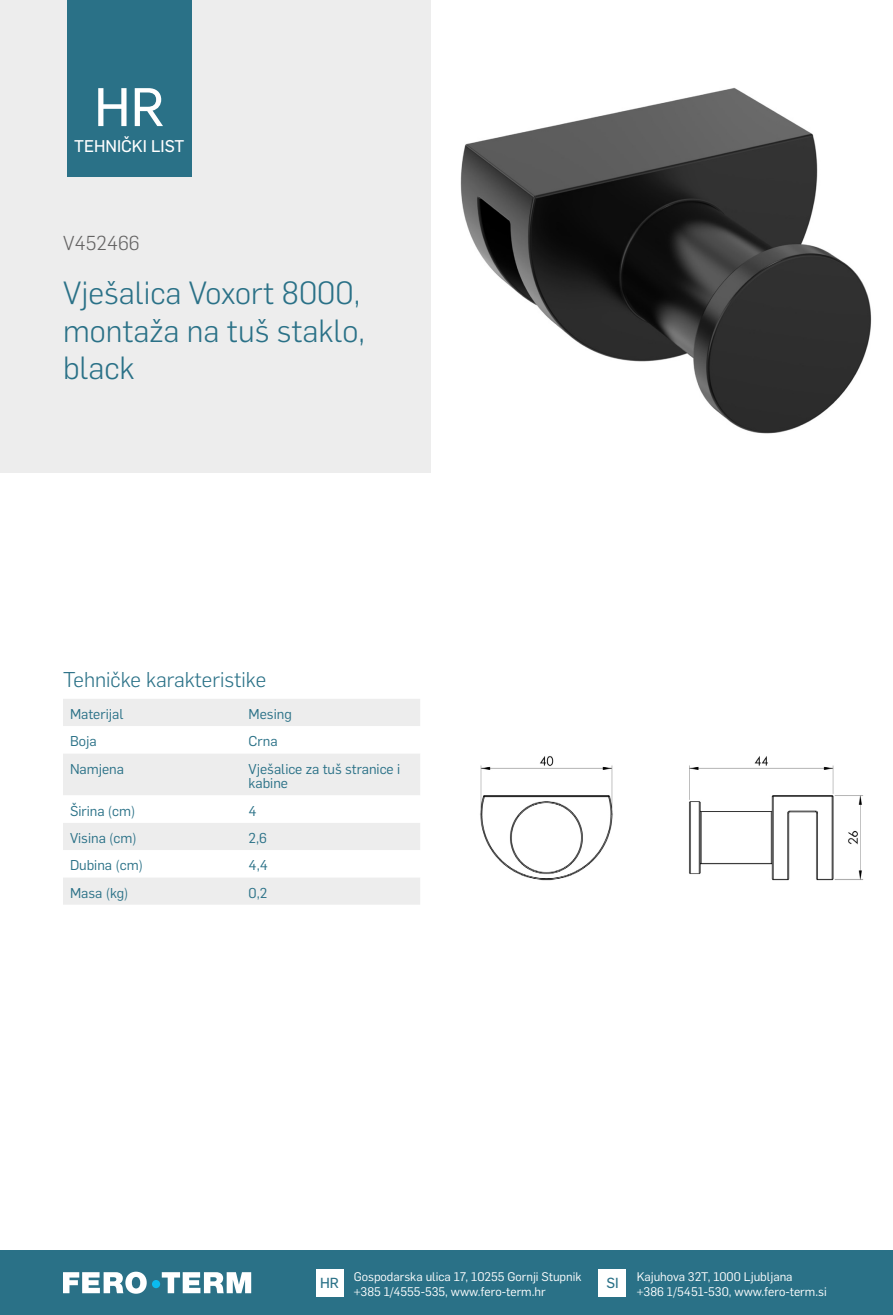
<style>
.page{position:relative;width:893px;height:1315px;background:#fff}
.page>*{position:absolute;margin:0;border:0;box-sizing:border-box;transform-origin:0 0}
.t1{font:53.2px "Flama Basic";color:#fff}
.t2{font:300 31.5px/37.8px "Flama";color:#2a7187}
.t3{font:300 21px "Flama";color:#2a7187}
.t4{font:300 19.78px "Flama";color:#646363}
.t5{font:16.62px "Flama Basic";color:#fff}
.t6{font:14.35px "Flama Basic";color:#2a7187}
.t7{font:14px/14.7px "Flama";color:#2a7187}
.t8{font:12.25px/15.8px "Flama";color:#fff}
</style>
<div class="page">
<div style="left:0;top:1250px;width:893px;height:65px;background:#2a7187"></div>
<div style="left:316px;top:1269px;width:27px;height:27px;background:#fff"></div>
<div style="left:599px;top:1269px;width:27px;height:27px;background:#fff"></div>
<svg style="left:63px;top:1271px;width:188px;height:22px"></svg>
<div style="left:152px;top:1280px;width:8px;height:8px;background:#0bbbef;border-radius:50%"></div>
<img style="left:460px;top:88px;width:412px;height:346px">
<img style="left:480px;top:756px;width:384px;height:125px">
<div style="left:0;top:0;width:430px;height:472px;background:#ededed"></div>
<div style="left:67px;top:0;width:124px;height:177px;background:#2a7187"></div>
<div style="left:63px;top:699px;width:357px;height:205px;background:#ededed"></div>
<svg style="left:63px;top:726px;width:357px;height:151px"></svg>
<h1 class="t1" style="left:94px;top:70px;width:72px">HR</h1>
<h3 class="t5" style="left:74px;top:134px;width:112px">TEHNIČKI LIST</h3>
<h3 class="t4" style="left:63px;top:229px;width:78px">V452466</h3>
<h2 class="t2" style="left:63px;top:272px;width:304px">Vješalica Voxort 8000, montaža na tuš staklo, black</h2>
<h3 class="t3" style="left:63px;top:665px;width:205px">Tehničke karakteristike</h3>
<p class="t7" style="left:70px;top:706px;width:55px">Materijal</p>
<p class="t7" style="left:249px;top:706px;width:45px">Mesing</p>
<p class="t7" style="left:70px;top:733px;width:28px">Boja</p>
<p class="t7" style="left:249px;top:733px;width:30px">Crna</p>
<p class="t7" style="left:70px;top:760px;width:56px">Namjena</p>
<p class="t7" style="left:249px;top:760px;width:153px">Vješalice za tuš stranice i kabine</p>
<p class="t7" style="left:70px;top:802px;width:67px">Širina (cm)</p>
<p class="t7" style="left:249px;top:802px;width:10px">4</p>
<p class="t7" style="left:70px;top:830px;width:68px">Visina (cm)</p>
<p class="t7" style="left:249px;top:830px;width:20px">2,6</p>
<p class="t7" style="left:70px;top:857px;width:74px">Dubina (cm)</p>
<p class="t7" style="left:249px;top:857px;width:21px">4,4</p>
<p class="t7" style="left:70px;top:884px;width:60px">Masa (kg)</p>
<p class="t7" style="left:249px;top:884px;width:20px">0,2</p>
<p class="t6" style="left:320px;top:1272px;width:20px">HR</p>
<p class="t8" style="left:637px;top:1267px;width:191px">Kajuhova 32T, 1000 Ljubljana<br>+386 1/5451-530, www.fero-term.si</p>
<p class="t8" style="left:354px;top:1267px;width:229px">Gospodarska ulica 17, 10255 Gornji Stupnik +385 1/4555-535, www.fero-term.hr</p>
<p class="t6" style="left:606px;top:1272px;width:14px">SI</p>
</div>
